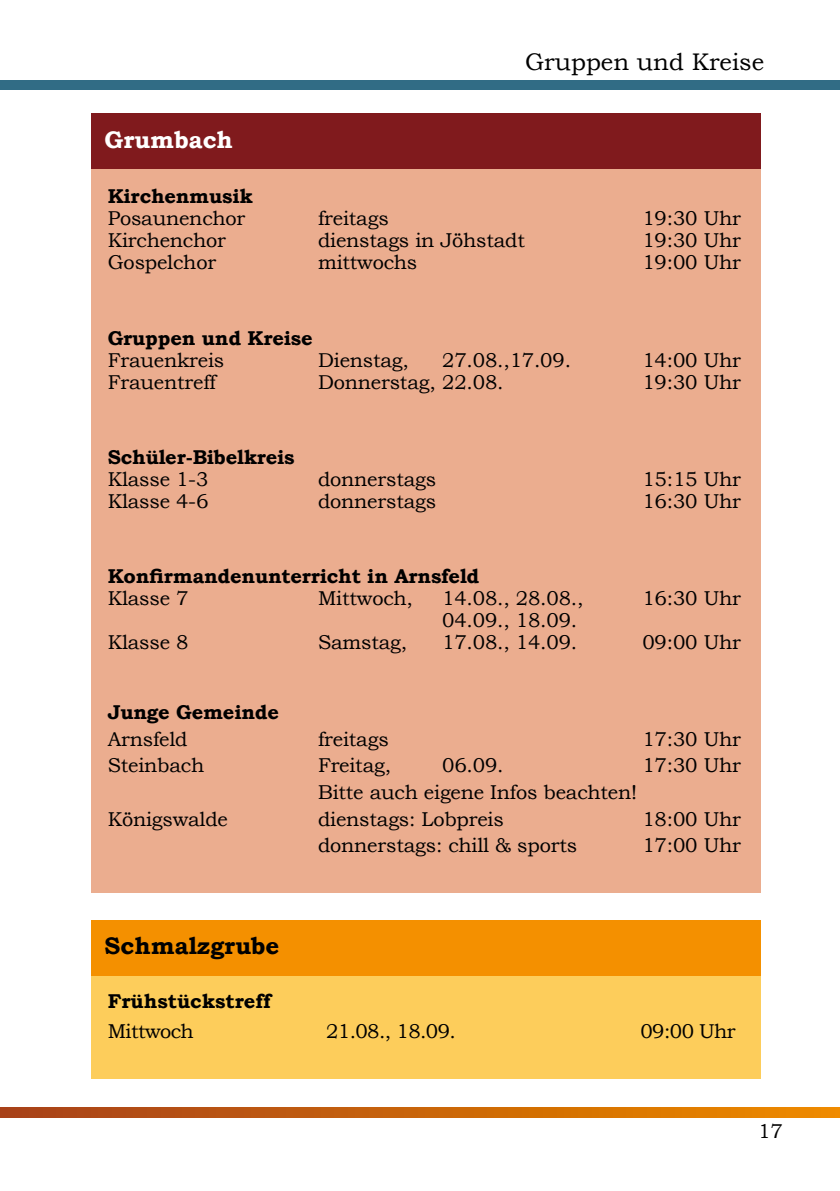
<style>
.page{position:relative;width:840px;height:1191px;background:#fff}
.page>*{position:absolute;margin:0;border:0;box-sizing:border-box;transform-origin:0 0}
.t1{font:24px "Bookman Old Style";color:#000}
.t2{font:700 24px "Bookman Old Style";color:#000}
.t3{font:700 24px "Bookman Old Style";color:#fff}
.t4{font:20px "Bookman Old Style";letter-spacing:-.01em;color:#000}
.t5{font:700 20px "Bookman Old Style";letter-spacing:-.01em;color:#000}
.t6{font:20px "Bookman Old Style";letter-spacing:-.03em;color:#000}
</style>
<div class="page">
<div style="left:0;top:80px;width:839px;height:10px;background:#316c85"></div>
<svg style="left:0;top:1107px;width:839px;height:10px;background:#c9650a"></svg>
<div style="left:91px;top:161px;width:669px;height:732px;background:#ebad8f"></div>
<div style="left:91px;top:113px;width:669px;height:56px;background:#801a1d"></div>
<div style="left:91px;top:965px;width:669px;height:113px;background:#fdcd5b"></div>
<div style="left:91px;top:920px;width:669px;height:56px;background:#f49000"></div>
<p class="t3" style="left:105px;top:122px;width:130px">Grumbach</p>
<p class="t1" style="left:524px;top:46px;width:241px">Gruppen und Kreise</p>
<p class="t5" style="left:108px;top:182px;width:146px">Kirchenmusik</p>
<p class="t4" style="left:108px;top:205px;width:139px">Posaunenchor</p>
<p class="t4" style="left:318px;top:205px;width:72px">freitags</p>
<p class="t4" style="left:642px;top:205px;width:100px">19:30 Uhr</p>
<p class="t4" style="left:108px;top:227px;width:119px">Kirchenchor</p>
<p class="t4" style="left:318px;top:227px;width:208px">dienstags in Jöhstadt</p>
<p class="t4" style="left:642px;top:227px;width:100px">19:30 Uhr</p>
<p class="t4" style="left:108px;top:249px;width:110px">Gospelchor</p>
<p class="t4" style="left:318px;top:249px;width:101px">mittwochs</p>
<p class="t4" style="left:642px;top:249px;width:100px">19:00 Uhr</p>
<p class="t5" style="left:108px;top:323px;width:206px">Gruppen und Kreise</p>
<p class="t4" style="left:108px;top:347px;width:118px">Frauenkreis</p>
<p class="t4" style="left:318px;top:347px;width:92px">Dienstag,</p>
<p class="t4" style="left:442px;top:347px;width:130px">27.08.,17.09.</p>
<p class="t4" style="left:642px;top:347px;width:100px">14:00 Uhr</p>
<p class="t4" style="left:108px;top:369px;width:109px">Frauentreff</p>
<p class="t4" style="left:318px;top:369px;width:187px">Donnerstag, 22.08.</p>
<p class="t4" style="left:642px;top:369px;width:100px">19:30 Uhr</p>
<p class="t5" style="left:108px;top:442px;width:188px">Schüler-Bibelkreis</p>
<p class="t4" style="left:108px;top:466px;width:102px">Klasse 1-3</p>
<p class="t4" style="left:318px;top:466px;width:119px">donnerstags</p>
<p class="t4" style="left:642px;top:466px;width:100px">15:15 Uhr</p>
<p class="t4" style="left:108px;top:488px;width:102px">Klasse 4-6</p>
<p class="t4" style="left:318px;top:488px;width:119px">donnerstags</p>
<p class="t4" style="left:642px;top:488px;width:100px">16:30 Uhr</p>
<p class="t5" style="left:108px;top:561px;width:373px">Konfirmandenunterricht in Arnsfeld</p>
<p class="t4" style="left:108px;top:585px;width:82px">Klasse 7</p>
<p class="t4" style="left:318px;top:585px;width:96px">Mittwoch,</p>
<p class="t4" style="left:442px;top:585px;width:143px">14.08., 28.08.,</p>
<p class="t4" style="left:642px;top:585px;width:100px">16:30 Uhr</p>
<p class="t4" style="left:442px;top:607px;width:136px">04.09., 18.09.</p>
<p class="t4" style="left:108px;top:629px;width:82px">Klasse 8</p>
<p class="t4" style="left:318px;top:629px;width:90px">Samstag,</p>
<p class="t4" style="left:442px;top:629px;width:136px">17.08., 14.09.</p>
<p class="t4" style="left:642px;top:629px;width:100px">09:00 Uhr</p>
<p class="t5" style="left:108px;top:698px;width:172px">Junge Gemeinde</p>
<p class="t4" style="left:108px;top:726px;width:81px">Arnsfeld</p>
<p class="t4" style="left:318px;top:726px;width:72px">freitags</p>
<p class="t4" style="left:642px;top:726px;width:100px">17:30 Uhr</p>
<p class="t4" style="left:108px;top:752px;width:98px">Steinbach</p>
<p class="t4" style="left:318px;top:752px;width:74px">Freitag,</p>
<p class="t4" style="left:442px;top:752px;width:63px">06.09.</p>
<p class="t4" style="left:642px;top:752px;width:100px">17:30 Uhr</p>
<p class="t4" style="left:318px;top:779px;width:320px">Bitte auch eigene Infos beachten!</p>
<p class="t4" style="left:108px;top:805px;width:121px">Königswalde</p>
<p class="t4" style="left:318px;top:805px;width:187px">dienstags: Lobpreis</p>
<p class="t4" style="left:642px;top:805px;width:100px">18:00 Uhr</p>
<p class="t4" style="left:318px;top:832px;width:260px">donnerstags: chill &amp; sports</p>
<p class="t4" style="left:642px;top:832px;width:100px">17:00 Uhr</p>
<p class="t2" style="left:105px;top:928px;width:176px">Schmalzgrube</p>
<p class="t5" style="left:108px;top:986px;width:164px">Frühstückstreff</p>
<p class="t6" style="left:108px;top:1017px;width:87px">Mittwoch</p>
<p class="t4" style="left:326px;top:1017px;width:131px">21.08., 18.09.</p>
<p class="t4" style="left:640px;top:1017px;width:97px">09:00 Uhr</p>
<p class="t4" style="left:757px;top:1118px;width:26px">17</p>
</div>
